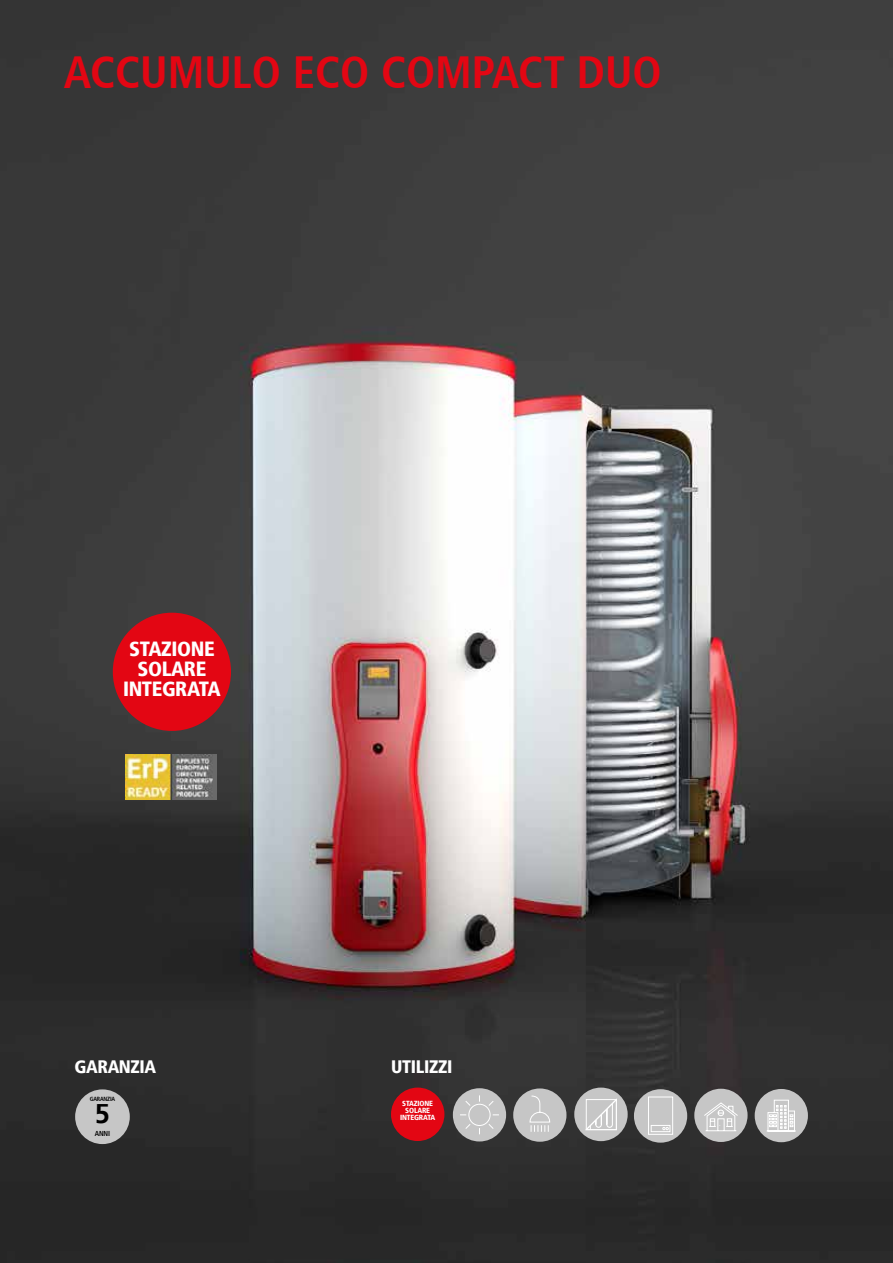
<style>
.page{position:relative;width:893px;height:1263px;background:#fff}
.page>*{position:absolute;margin:0;border:0;box-sizing:border-box;transform-origin:0 0}
.t1{font:700 condensed 45px "Frutiger 67";color:#e30613}
.t2{font:700 27px "Frutiger 65";color:#000}
.t3{font:900 condensed 20.55px/20.1px "Frutiger 77";letter-spacing:-.02em;color:#fff;text-align:center}
.t4{font:900 condensed 18px "Frutiger 77";letter-spacing:-.02em;color:#fff}
.t5{font:900 condensed 7.35px/7.2px "Frutiger 77";letter-spacing:-.02em;color:#fff;text-align:center}
.t6{font:700 condensed 7.2px "Frutiger 67";color:#000}
.t7{font:700 condensed 6px "Frutiger 67";letter-spacing:-.03em;color:#000}
</style>
<div class="page">
<img style="left:0;top:0;width:893px;height:1263px">
<div style="left:113px;top:613px;width:118px;height:118px;background:#e30613;border-radius:50%"></div>
<img style="left:125px;top:754px;width:91px;height:45px">
<div style="left:75px;top:1089px;width:55px;height:55px;background:#c6c6c6;border-radius:50%"></div>
<div style="left:453px;top:1088px;width:53px;height:53px;background:#c6c6c6;border-radius:50%"></div>
<svg style="left:459px;top:1094px;width:41px;height:41px"></svg>
<div style="left:391px;top:1087px;width:53px;height:54px;background:#e30613;border-radius:50%"></div>
<div style="left:513px;top:1088px;width:53px;height:54px;background:#c6c6c6;border-radius:50%"></div>
<svg style="left:529px;top:1095px;width:21px;height:37px"></svg>
<div style="left:694px;top:1089px;width:54px;height:53px;background:#c6c6c6;border-radius:50%"></div>
<svg style="left:704px;top:1102px;width:34px;height:29px"></svg>
<div style="left:755px;top:1089px;width:53px;height:53px;background:#c6c6c6;border-radius:50%"></div>
<svg style="left:767px;top:1099px;width:29px;height:33px"></svg>
<div style="left:634px;top:1089px;width:53px;height:54px;background:#c6c6c6;border-radius:50%"></div>
<div style="left:648px;top:1096px;width:25px;height:39px;border:1px solid #fff"></div>
<div style="left:651px;top:1125px;width:19px;height:7px;border:1px solid #fff"></div>
<svg style="left:662px;top:1127px;width:7px;height:3px"></svg>
<div style="left:574px;top:1087px;width:54px;height:54px;background:#c6c6c6;border-radius:50%"></div>
<svg style="left:585px;top:1098px;width:32px;height:33px"></svg>
<h1 class="t1" style="left:64px;top:45px;width:599px">ACCUMULO ECO COMPACT DUO</h1>
<p class="t3" style="left:123px;top:639px;width:99px">STAZIONE<br>SOLARE<br>INTEGRATA</p>
<p class="t4" style="left:74px;top:1055px;width:83px">GARANZIA</p>
<p class="t4" style="left:391px;top:1055px;width:63px">UTILIZZI</p>
<p class="t5" style="left:400px;top:1100px;width:37px">STAZIONE<br>SOLARE<br>INTEGRATA</p>
<p class="t7" style="left:90px;top:1096px;width:27px">GARANZIA</p>
<h2 class="t2" style="left:95px;top:1098px;width:16px">5</h2>
<p class="t6" style="left:95px;top:1130px;width:17px">ANNI</p>
</div>
